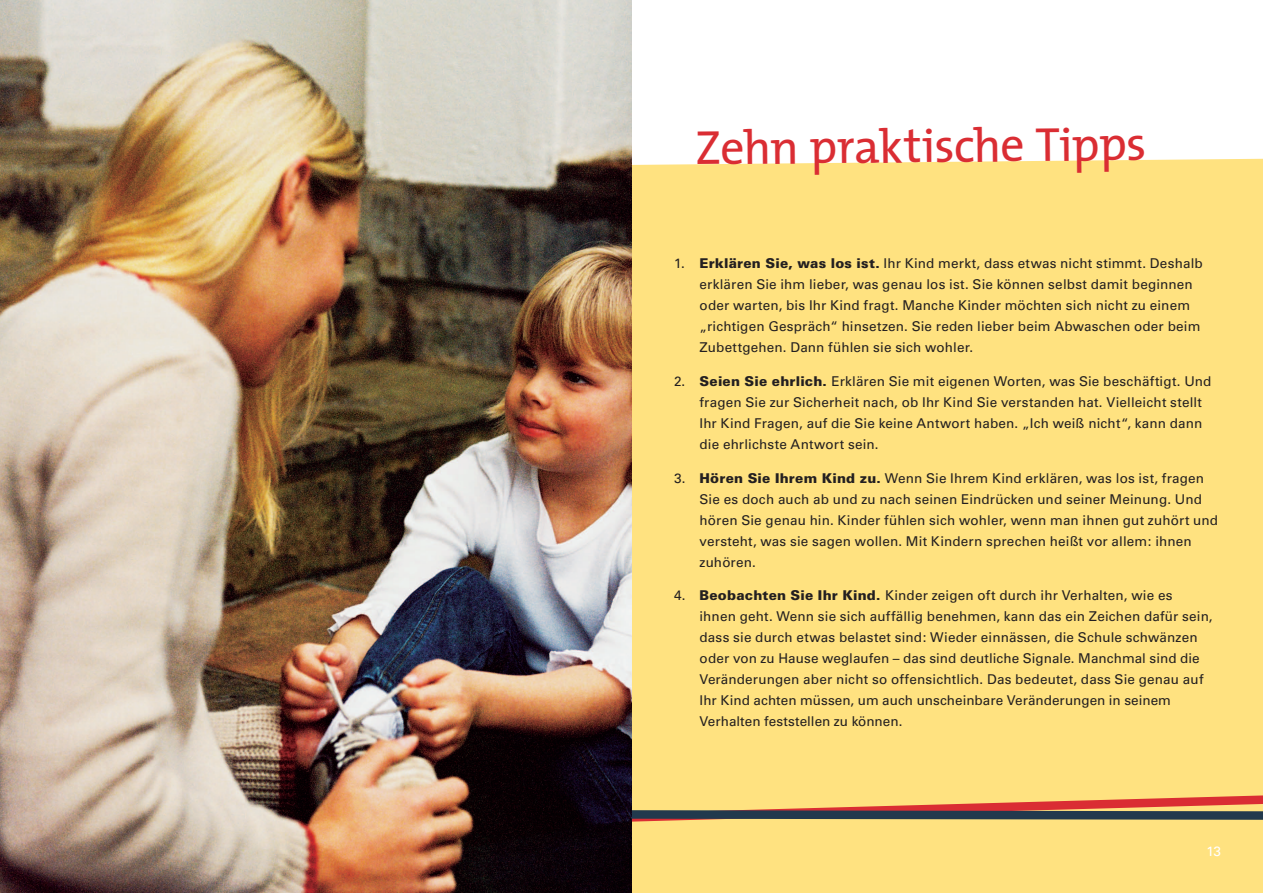
<style>
.page{position:relative;width:1263px;height:893px;background:#fff}
.page>*{position:absolute;margin:0;border:0;box-sizing:border-box;transform-origin:0 0}
.t1{font:48px "The Mix";color:#da2d33}
.t2{font:13.5px/21px "Univers";letter-spacing:.01em;color:#231f20}
.t3{font:13.5px "Univers";color:#fff}
.s1{font-weight:900}
</style>
<div class="page">
<div style="left:631px;top:159px;width:632px;height:734px;background:#ffe280"></div>
<svg style="left:631px;top:795px;width:632px;height:43px;background:#f9c774"></svg>
<svg style="left:631px;top:809px;width:632px;height:11px;background:#504f51"></svg>
<img style="left:0;top:0;width:631px;height:893px">
<h1 class="t1" style="left:695px;top:110px;width:456px;rotate:-1deg">Zehn praktische Tipps</h1>
<p class="t2" style="left:699px;top:253px;width:505px;text-indent:-26px">1. <span class="s1">Erklären Sie, was los ist.</span> Ihr Kind merkt, dass etwas nicht stimmt. Deshalb erklären Sie ihm lieber, was genau los ist. Sie können selbst damit beginnen oder warten, bis Ihr Kind fragt. Manche Kinder möchten sich nicht zu einem „richtigen Gespräch“ hinsetzen. Sie reden lieber beim Abwaschen oder beim Zubettgehen. Dann fühlen sie sich wohler.</p>
<p class="t2" style="left:699px;top:371px;width:513px;text-indent:-26px">2. <span class="s1">Seien Sie ehrlich.</span> Erklären Sie mit eigenen Worten, was Sie beschäftigt. Und fragen Sie zur Sicherheit nach, ob Ihr Kind Sie verstanden hat. Vielleicht stellt Ihr Kind Fragen, auf die Sie keine Antwort haben. „Ich weiß nicht“, kann dann die ehrlichste Antwort sein.</p>
<p class="t2" style="left:699px;top:467px;width:520px;text-indent:-26px">3. <span class="s1">Hören Sie Ihrem Kind zu.</span> Wenn Sie Ihrem Kind erklären, was los ist, fragen Sie es doch auch ab und zu nach seinen Eindrücken und seiner Meinung. Und hören Sie genau hin. Kinder fühlen sich wohler, wenn man ihnen gut zuhört und versteht, was sie sagen wollen. Mit Kindern sprechen heißt vor allem: ihnen zuhören.</p>
<p class="t2" style="left:699px;top:585px;width:515px;text-indent:-26px">4. <span class="s1">Beobachten Sie Ihr Kind.</span> Kinder zeigen oft durch ihr Verhalten, wie es<br>ihnen geht. Wenn sie sich auffällig benehmen, kann das ein Zeichen dafür sein, dass sie durch etwas belastet sind: Wieder einnässen, die Schule schwänzen oder von zu Hause weglaufen – das sind deutliche Signale. Manchmal sind die Veränderungen aber nicht so offensichtlich. Das bedeutet, dass Sie genau auf Ihr Kind achten müssen, um auch unscheinbare Veränderungen in seinem Verhalten feststellen zu können.</p>
<p class="t3" style="left:1206px;top:843px;width:16px">13</p>
</div>
